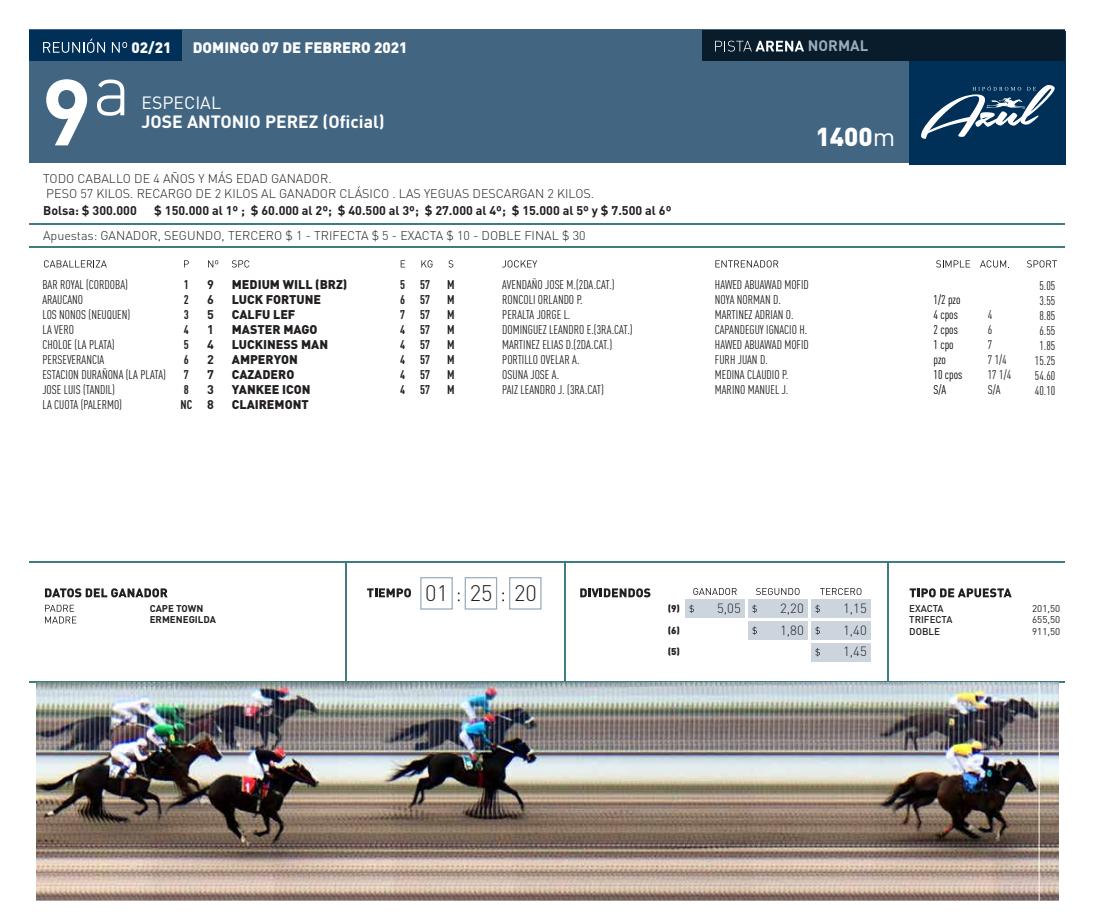
<style>
.page{position:relative;width:1098px;height:922px;background:#fff}
.page>*{position:absolute;margin:0;border:0;box-sizing:border-box;transform-origin:0 0}
.t1{font:700 92px "DIN Pro";color:#fff}
.t2{font:900 25.62px "DIN Pro";color:#fff}
.t3{font:300 22.25px "DIN Pro";color:#231f20}
.t4{font:700 17.62px "DIN Pro";color:#fff}
.t5{font:17.62px "DIN Pro";color:#fff}
.t6{font:900 15px "DIN Pro";color:#fff}
.t7{font:700 15px "DIN Pro";color:#99acbc}
.t8{font:300 13.25px "DIN Pro";color:#231f20}
.t9{font:12.5px/15px "FFDIN Pro Cond";color:#231f20}
.t10{font:300 12.5px/15px "DIN Pro";color:#231f20}
.t11{font:700 12.5px/15px "DIN Pro";color:#231f20;text-align:justify}
.t12{font:900 12.5px/15px "DIN Pro";color:#231f20}
.t13{font:700 12.5px/15px "FFDIN Pro Cond";color:#231f20;text-align:justify}
.t14{font:12.5px/15px "FFDIN Pro Cond";color:#000}
.t15{font:500 9.75px/11.8px "DIN Pro";color:#231f20}
.t16{font:700 9.75px/11.8px "DIN Pro";color:#231f20}
.t17{font:9.75px/11.8px "DIN Pro";color:#231f20;text-align:justify}
.t18{font:900 9.75px "DIN Pro";color:#231f20}
.s1{font-weight:400}
</style>
<div class="page">
<div style="left:29px;top:29px;width:1036px;height:134px;background:#426682"></div>
<div style="left:909px;top:31px;width:156px;height:133px;background:#003057"></div>
<div style="left:29px;top:31px;width:154px;height:30px;background:#003057"></div>
<div style="left:702px;top:31px;width:363px;height:30px;background:#081c2c"></div>
<hr style="left:29px;top:561px;width:1036px;height:1px;background:#3f7c7d">
<hr style="left:29px;top:680px;width:1036px;height:2px;background:#3f7c7d">
<hr style="left:564px;top:561px;width:1px;height:121px;background:#3f7c7d">
<hr style="left:345px;top:561px;width:1px;height:121px;background:#3f7c7d">
<hr style="left:887px;top:561px;width:1px;height:121px;background:#3f7c7d">
<div style="left:420px;top:577px;width:33px;height:32px;border:1px solid #99acbc"></div>
<div style="left:464px;top:577px;width:33px;height:32px;border:1px solid #99acbc"></div>
<div style="left:509px;top:577px;width:32px;height:32px;border:1px solid #99acbc"></div>
<hr style="left:29px;top:224px;width:1036px;height:1px;background:#3f7c7d">
<hr style="left:29px;top:247px;width:1036px;height:1px;background:#3f7c7d">
<svg style="left:43px;top:39px;width:62px;height:14px"></svg>
<svg style="left:112px;top:42px;width:15px;height:11px"></svg>
<svg style="left:715px;top:41px;width:89px;height:11px"></svg>
<svg style="left:97px;top:79px;width:27px;height:37px"></svg>
<svg style="left:44px;top:260px;width:63px;height:7px"></svg>
<svg style="left:232px;top:260px;width:17px;height:7px"></svg>
<svg style="left:502px;top:260px;width:35px;height:7px"></svg>
<svg style="left:715px;top:260px;width:63px;height:7px"></svg>
<svg style="left:936px;top:260px;width:34px;height:7px"></svg>
<svg style="left:1027px;top:260px;width:30px;height:7px"></svg>
<svg style="left:980px;top:260px;width:27px;height:7px"></svg>
<svg style="left:184px;top:260px;width:5px;height:7px"></svg>
<svg style="left:401px;top:260px;width:4px;height:7px"></svg>
<svg style="left:421px;top:260px;width:11px;height:7px"></svg>
<svg style="left:448px;top:260px;width:5px;height:7px"></svg>
<svg style="left:208px;top:260px;width:10px;height:7px"></svg>
<svg style="left:367px;top:588px;width:44px;height:9px"></svg>
<svg style="left:45px;top:588px;width:123px;height:9px"></svg>
<svg style="left:580px;top:588px;width:70px;height:9px"></svg>
<svg style="left:909px;top:588px;width:102px;height:9px"></svg>
<svg style="left:693px;top:588px;width:43px;height:7px"></svg>
<svg style="left:756px;top:588px;width:43px;height:7px"></svg>
<svg style="left:820px;top:588px;width:41px;height:7px"></svg>
<div style="left:685px;top:599px;width:59px;height:19px;background:#ccd5dd"></div>
<svg style="left:689px;top:604px;width:5px;height:9px"></svg>
<div style="left:748px;top:599px;width:59px;height:19px;background:#ccd5dd"></div>
<svg style="left:752px;top:604px;width:5px;height:9px"></svg>
<div style="left:811px;top:599px;width:59px;height:19px;background:#ccd5dd"></div>
<svg style="left:815px;top:604px;width:5px;height:9px"></svg>
<div style="left:748px;top:621px;width:59px;height:18px;background:#ccd5dd"></div>
<svg style="left:752px;top:626px;width:5px;height:8px"></svg>
<div style="left:811px;top:621px;width:59px;height:18px;background:#ccd5dd"></div>
<svg style="left:815px;top:626px;width:5px;height:8px"></svg>
<div style="left:811px;top:642px;width:59px;height:19px;background:#ccd5dd"></div>
<svg style="left:815px;top:648px;width:5px;height:8px"></svg>
<svg style="left:45px;top:604px;width:31px;height:19px"></svg>
<svg style="left:921px;top:85px;width:133px;height:54px"></svg>
<img style="left:36px;top:682px;width:1022px;height:218px">
<h1 class="t1" style="left:42px;top:49px;width:51px">9</h1>
<p class="t6" style="left:132px;top:37px;width:41px">02/21</p>
<p class="t6" style="left:193px;top:37px;width:216px">DOMINGO 07 DE FEBRERO 2021</p>
<p class="t7" style="left:808px;top:36px;width:62px">NORMAL</p>
<h3 class="t5" style="left:142px;top:91px;width:81px">ESPECIAL</h3>
<h3 class="t4" style="left:142px;top:109px;width:245px">JOSE ANTONIO PEREZ (Oficial)</h3>
<h2 class="t2" style="left:815px;top:119px;width:81px">1400<span class="s1">m</span></h2>
<p class="t10" style="left:43px;top:171px;width:552px">TODO CABALLO DE 4 AÑOS Y MÁS EDAD GANADOR.<br>PESO 57 KILOS. RECARGO DE 2 KILOS AL GANADOR CLÁSICO . LAS YEGUAS DESCARGAN 2 KILOS.</p>
<p class="t11" style="left:43px;top:202px;width:95px">Bolsa: $ 300.000</p>
<p class="t11" style="left:154px;top:202px;width:518px">$ 150.000 al 1º ; $ 60.000 al 2º; $ 40.500 al 3º; $ 27.000 al 4º; $ 15.000 al 5º y $ 7.500 al 6º</p>
<p class="t10" style="left:43px;top:227px;width:544px">Apuestas: GANADOR, SEGUNDO, TERCERO $ 1 - TRIFECTA $ 5 - EXACTA $ 10 - DOBLE FINAL $ 30</p>
<p class="t9" style="left:42px;top:276px;width:125px">BAR ROYAL (CORDOBA)<br>ARAUCANO<br>LOS NONOS (NEUQUEN)<br>LA VERO<br>CHOLOE (LA PLATA)<br>PERSEVERANCIA<br>ESTACION DURAÑONA (LA PLATA)<br>JOSE LUIS (TANDIL)<br>LA CUOTA (PALERMO)</p>
<p class="t13" style="left:180px;top:276px;width:13px;text-align:left">1<br>2<br>3<br>4<br>5<br>6<br>7<br>8<br>NC</p>
<p class="t11" style="left:207px;top:276px;width:8px">9<br>6<br>5<br>1<br>4<br>2<br>7<br>3<br>8</p>
<p class="t12" style="left:232px;top:276px;width:117px">MEDIUM WILL (BRZ)<br>LUCK FORTUNE<br>CALFU LEF<br>MASTER MAGO<br>LUCKINESS MAN<br>AMPERYON<br>CAZADERO<br>YANKEE ICON<br>CLAIREMONT</p>
<p class="t13" style="left:400px;top:276px;width:7px">5<br>6<br>7<br>4<br>4<br>4<br>4<br>4</p>
<p class="t13" style="left:420px;top:276px;width:12px">57<br>57<br>57<br>57<br>57<br>57<br>57<br>57</p>
<p class="t13" style="left:447px;top:276px;width:9px">M M M M M M M M</p>
<p class="t9" style="left:502px;top:276px;width:132px">AVENDAÑO JOSE M.(2DA.CAT.)<br>RONCOLI ORLANDO P.<br>PERALTA JORGE L.<br>DOMINGUEZ LEANDRO E.(3RA.CAT.)<br>MARTINEZ ELIAS D.(2DA.CAT.)<br>PORTILLO OVELAR A.<br>OSUNA JOSE A.<br>PAIZ LEANDRO J. (3RA.CAT)</p>
<p class="t9" style="left:715px;top:276px;width:95px">HAWED ABUAWAD MOFID<br>NOYA NORMAN D.<br>MARTINEZ ADRIAN O.<br>CAPANDEGUY IGNACIO H.<br>HAWED ABUAWAD MOFID<br>FURH JUAN D.<br>MEDINA CLAUDIO P.<br>MARINO MANUEL J.</p>
<h3 class="t3" style="left:425px;top:578px;width:113px">01 25 20</h3>
<p class="t14" style="left:933px;top:291px;width:30px">1/2 pzo<br>4 cpos<br>2 cpos<br>1 cpo pzo<br>10 cpos<br>S/A</p>
<p class="t9" style="left:987px;top:306px;width:25px">4<br>6<br>7<br>7 1/4<br>17 1/4<br>S/A</p>
<p class="t9" style="left:1034px;top:276px;width:22px;text-align:center">5.05<br>3.55<br>8.85<br>6.55<br>1.85<br>15.25<br>54.60<br>40.10</p>
<p class="t18" style="left:667px;top:601px;width:14px">(9)</p>
<p class="t8" style="left:717px;top:599px;width:25px">5,05</p>
<p class="t8" style="left:780px;top:599px;width:25px">2,20</p>
<p class="t8" style="left:843px;top:599px;width:25px">1,15</p>
<p class="t18" style="left:667px;top:623px;width:14px">(6)</p>
<p class="t8" style="left:780px;top:621px;width:25px">1,80</p>
<p class="t8" style="left:843px;top:621px;width:25px">1,40</p>
<p class="t18" style="left:667px;top:645px;width:14px">(5)</p>
<p class="t8" style="left:843px;top:642px;width:25px">1,45</p>
<p class="t16" style="left:150px;top:601px;width:68px">CAPE TOWN<br>ERMENEGILDA</p>
<p class="t17" style="left:1032px;top:601px;width:30px">201,50<br>655,50<br>911,50</p>
<p class="t15" style="left:909px;top:601px;width:45px">EXACTA<br>TRIFECTA<br>DOBLE</p>
</div>
